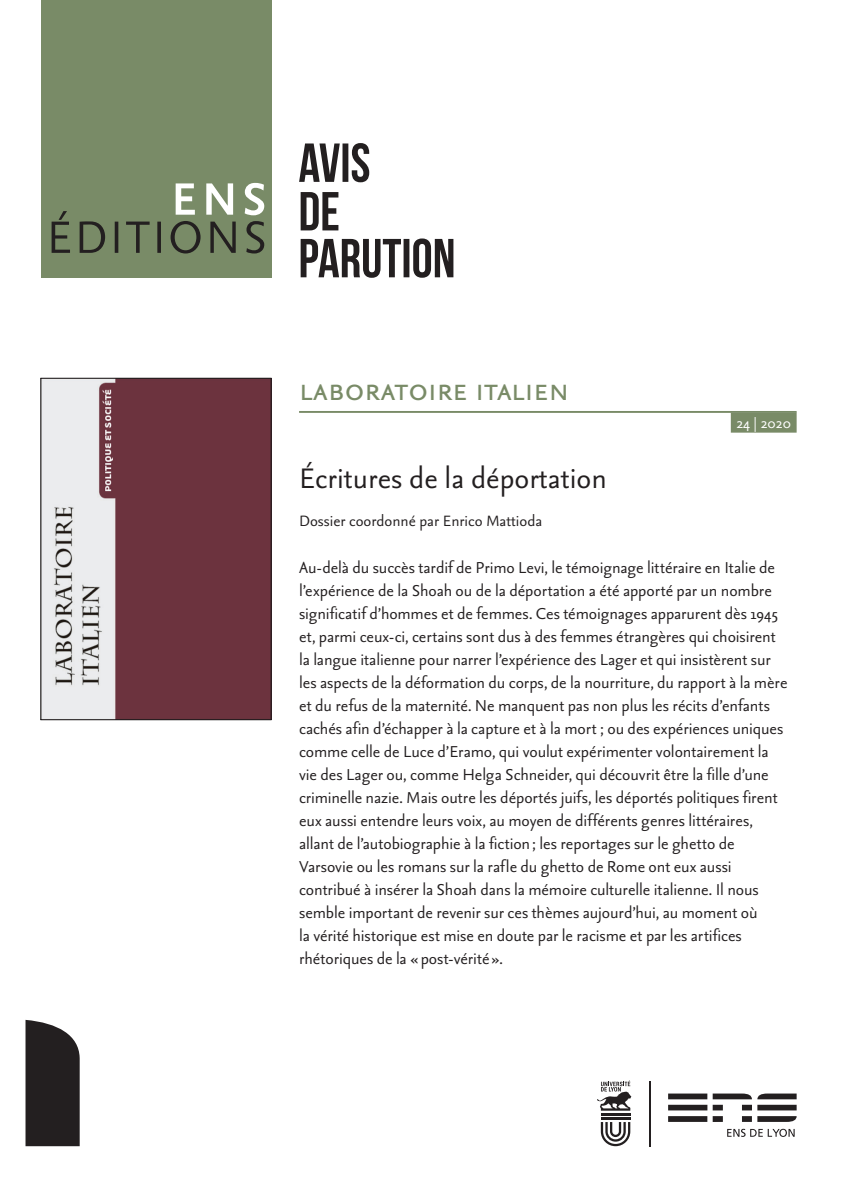
<style>
.page{position:relative;width:842px;height:1191px;background:#fff}
.page>*{position:absolute;margin:0;border:0;box-sizing:border-box;transform-origin:0 0}
.Nom_Revue{font:38px "Seria Sans Pro";color:#798b67}
.Titre_du_Numéro{font:34px "Seria Sans Pro";color:#231f20}
.Descriptif{font:19px/23px "Seria Sans Pro";letter-spacing:-.005em;color:#231f20}
.Auteur{font:18px "Seria Sans Pro";color:#231f20}
.Numero_revue{font:18px "Seria Sans Pro";color:#fff}
</style>
<div class="page">
<svg style="left:26px;top:1020px;width:54px;height:126px;background:#322f30"></svg>
<svg style="left:601px;top:1122px;width:29px;height:24px"></svg>
<hr style="left:601px;top:1117px;width:29px;height:2px;background:#231f20">
<hr style="left:601px;top:1113px;width:29px;height:2px;background:#231f20">
<svg style="left:597px;top:1080px;width:34px;height:30px"></svg>
<hr style="left:650px;top:1081px;width:1px;height:65px;background:#231f20">
<svg style="left:668px;top:1093px;width:39px;height:28px"></svg>
<svg style="left:713px;top:1093px;width:84px;height:29px"></svg>
<svg style="left:727px;top:1128px;width:68px;height:8px"></svg>
<hr style="left:299px;top:411px;width:498px;height:2px;background:#798b67">
<div style="left:731px;top:412px;width:66px;height:20px;background:#798b67"></div>
<img style="left:43px;top:380px;width:226px;height:338px">
<div style="left:41px;top:378px;width:230px;height:342px;border:1px solid #231f20"></div>
<div style="left:41px;top:0;width:230px;height:278px;background:#798b67"></div>
<svg style="left:52px;top:183px;width:212px;height:70px"></svg>
<svg style="left:301px;top:238px;width:152px;height:40px"></svg>
<svg style="left:301px;top:192px;width:37px;height:38px"></svg>
<svg style="left:299px;top:143px;width:70px;height:39px"></svg>
<p class="Nom_Revue" style="left:299px;top:364px;width:271px">laboratoire italien</p>
<p class="Numero_revue" style="left:736px;top:411px;width:56px">24 | 2020</p>
<p class="Titre_du_Numéro" style="left:299px;top:456px;width:309px">Écritures de la déportation</p>
<p class="Auteur" style="left:299px;top:509px;width:245px">Dossier coordonné par Enrico Mattioda</p>
<p class="Descriptif" style="left:299px;top:555px;width:490px">Au-delà du succès tardif de Primo Levi, le témoignage littéraire en Italie de l’expérience de la Shoah ou de la déportation a été apporté par un nombre significatif d’hommes et de femmes. Ces témoignages apparurent dès 1945 et, parmi ceux-ci, certains sont dus à des femmes étrangères qui choisirent la langue italienne pour narrer l’expérience des Lager et qui insistèrent sur les aspects de la déformation du corps, de la nourriture, du rapport à la mère et du refus de la maternité. Ne manquent pas non plus les récits d’enfants cachés afin d’échapper à la capture et à la mort ; ou des expériences uniques comme celle de Luce d’Eramo, qui voulut expérimenter volontairement la vie des Lager ou, comme Helga Schneider, qui découvrit être la fille d’une criminelle nazie. Mais outre les déportés juifs, les déportés politiques firent eux aussi entendre leurs voix, au moyen de différents genres littéraires, allant de l’autobiographie à la fiction; les reportages sur le ghetto de Varsovie ou les romans sur la rafle du ghetto de Rome ont eux aussi contribué à insérer la Shoah dans la mémoire culturelle italienne. Il nous semble important de revenir sur ces thèmes aujourd’hui, au moment où<br>la vérité historique est mise en doute par le racisme et par les artifices rhétoriques de la «post-vérité».</p>
</div>
